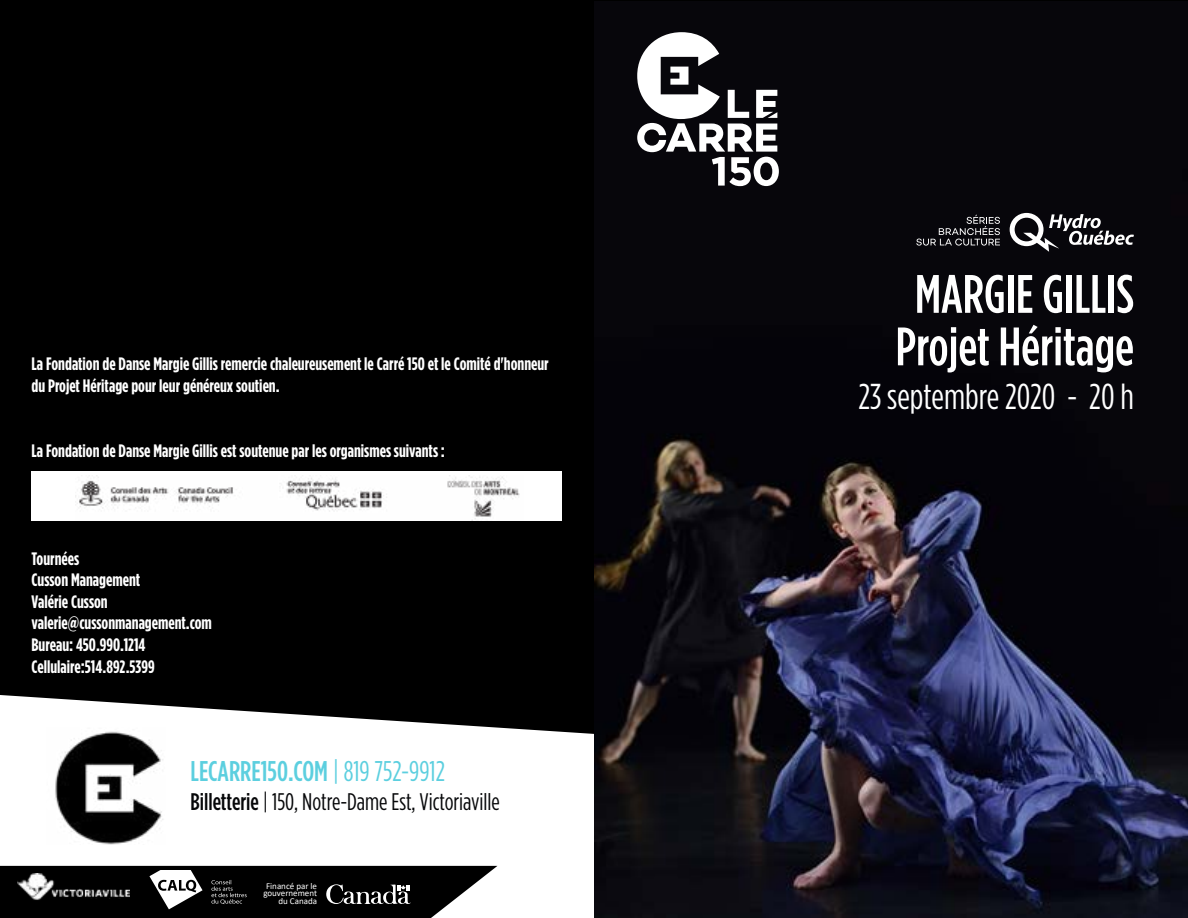
<style>
.page{position:relative;width:1188px;height:918px;background:#000}
.page>*{position:absolute;margin:0;border:0;box-sizing:border-box;transform-origin:0 0}
.t1{font:500 condensed 54px/52.5px "Gotham HTF";color:#fff;text-align:center}
.t2{font:36px "Gotham Condensed";color:#fff}
.t3{font:500 28.5px "Gotham Condensed";color:#5ccfdf}
.t4{font:24px "Gotham Condensed";color:#060709}
.t5{font:700 18px/21.6px "Gotham Condensed";color:#fff}
.t6{font:9px/7.5px "Calibri";color:#fff;text-align:right}
.s1{font-weight:400}
.s2{font-weight:500}
</style>
<div class="page">
<img style="left:595px;top:2px;width:593px;height:916px">
<svg style="left:0;top:695px;width:594px;height:223px;background:#dfdfdf"></svg>
<svg style="left:637px;top:32px;width:142px;height:154px"></svg>
<img style="left:47px;top:728px;width:119px;height:117px">
<svg style="left:0;top:866px;width:497px;height:52px"></svg>
<div style="left:64px;top:899px;width:68px;height:13px;background:#000"></div>
<svg style="left:1010px;top:213px;width:124px;height:39px"></svg>
<svg style="left:916px;top:215px;width:84px;height:31px"></svg>
<div style="left:32px;top:471px;width:530px;height:50px;background:#fff"></div>
<img style="left:75px;top:475px;width:445px;height:44px">
<p class="t5" style="left:32px;top:353px;width:519px">La Fondation de Danse Margie Gillis remercie chaleureusement le Carré 150 et le Comité d'honneur du Projet Héritage pour leur généreux soutien.</p>
<p class="t5" style="left:32px;top:439px;width:415px">La Fondation de Danse Margie Gillis est soutenue par les organismes suivants :</p>
<p class="t5" style="left:32px;top:547px;width:182px">Tournées<br>Cusson Management<br>Valérie Cusson valerie@cussonmanagement.com<br>Bureau: 450.990.1214<br>Cellulaire:514.892.5399</p>
<h3 class="t3" style="left:191px;top:755px;width:256px">LECARRE150.COM <span class="s1">| 819 752-9912</span></h3>
<h3 class="t4" style="left:191px;top:789px;width:311px"><span class="s2">Billetterie</span> | 150, Notre-Dame Est, Victoriaville</h3>
<p class="t6" style="left:263px;top:882px;width:55px">Financé par le gouvernement du Canada</p>
<h1 class="t1" style="left:896px;top:266px;width:240px">MARGIE GILLIS<br>Projet Héritage</h1>
<h2 class="t2" style="left:858px;top:377px;width:277px">23 septembre 2020 - 20 h</h2>
</div>
